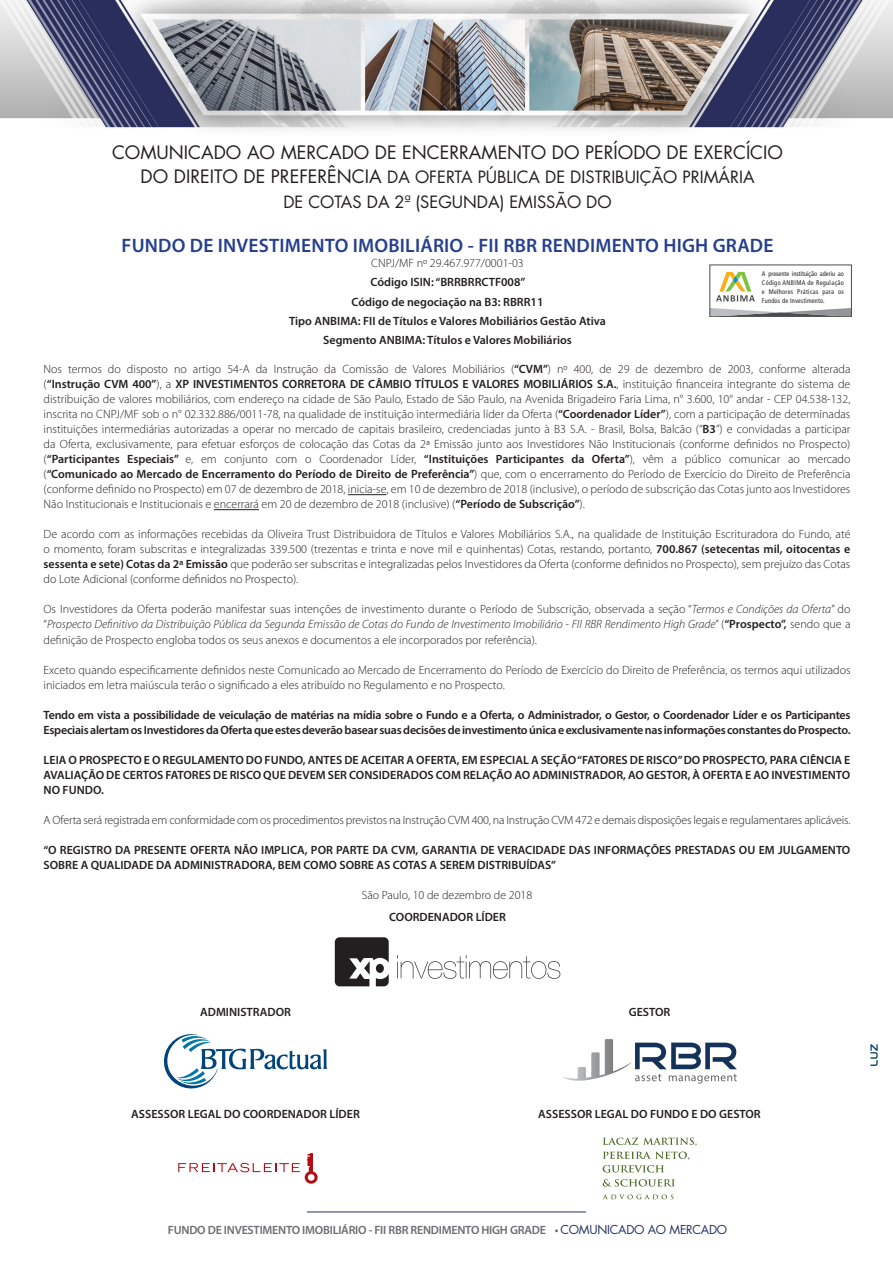
<style>
.page{position:relative;width:893px;height:1263px;background:#fff}
.page>*{position:absolute;margin:0;border:0;box-sizing:border-box;transform-origin:0 0}
.t1{font:600 19.5px "Myriad Pro";letter-spacing:.01em;color:#253f8e}
.Heading{font:18px "Futura";color:#231f20}
.Heading-2{font:16.5px/24.8px "Futura";color:#231f20;text-align:center}
.Body{font:300 12px/15px "Myriad Pro";color:#231f20;text-align:justify}
.Body-2{font:600 12px/15px "Myriad Pro";color:#231f20;text-align:justify}
.Body-3{font:600 12px/15px "Myriad Pro";letter-spacing:-.02em;color:#231f20}
.t2{font:600 12px "Myriad Pro";letter-spacing:-.02em;color:#6c6d70}
.t3{font:condensed 6.75px/8.9px "Frutiger";letter-spacing:.045em;color:#231f20;text-align:justify;scale:.95 1}
.s1{font-size:18px}
.s2{font-weight:600}
.s3{font-style:italic}
.s4{font-family:"Futura";font-weight:400;color:#253160}
</style>
<div class="page">
<img style="left:0;top:0;width:893px;height:1212px">
<hr style="left:307px;top:1212px;width:279px;height:1px;background:#253160">
<svg style="left:716px;top:272px;width:39px;height:30px"></svg>
<svg style="left:712px;top:308px;width:137px;height:7px"></svg>
<div style="left:710px;top:265px;width:141px;height:52px;border:1px solid #4b4c4d"></div>
<hr style="left:348px;top:494px;width:38px;height:1px;background:#231f20">
<hr style="left:214px;top:509px;width:45px;height:1px;background:#231f20">
<svg style="left:164px;top:1034px;width:163px;height:54px"></svg>
<svg style="left:562px;top:1039px;width:175px;height:44px"></svg>
<svg style="left:335px;top:937px;width:54px;height:49px"></svg>
<div style="left:376px;top:964px;width:8px;height:9px;background:#231f20;border-radius:50%"></div>
<svg style="left:397px;top:955px;width:163px;height:24px"></svg>
<svg style="left:178px;top:1153px;width:140px;height:31px"></svg>
<svg style="left:603px;top:1137px;width:94px;height:35px"></svg>
<svg style="left:603px;top:1179px;width:72px;height:7px"></svg>
<svg style="left:602px;top:1194px;width:71px;height:5px"></svg>
<svg style="left:870px;top:1044px;width:8px;height:22px"></svg>
<p class="Heading" style="left:112px;top:140px;width:672px">COMUNICADO AO MERCADO DE ENCERRAMENTO DO PERÍODO DE EXERCÍCIO</p>
<p class="Heading-2" style="left:141px;top:165px;width:615px"><span class="s1">DO DIREITO DE PREFERÊNCIA</span> DA OFERTA PÚBLICA DE DISTRIBUIÇÃO PRIMÁRIA<br>DE COTAS DA 2ª (SEGUNDA) EMISSÃO DO</p>
<p class="t1" style="left:122px;top:233px;width:653px">FUNDO DE INVESTIMENTO IMOBILIÁRIO - FII RBR RENDIMENTO HIGH GRADE</p>
<p class="Body" style="left:371px;top:256px;width:154px">CNPJ/MF nº 29.467.977/0001-03</p>
<p class="Body-2" style="left:371px;top:275px;width:156px">Código ISIN: “BRRBRRCTF008”</p>
<p class="Body-2" style="left:352px;top:294px;width:193px">Código de negociação na B3: RBRR11</p>
<p class="Body-2" style="left:289px;top:313px;width:318px">Tipo ANBIMA: FII de Títulos e Valores Mobiliários Gestão Ativa</p>
<p class="Body-2" style="left:323px;top:332px;width:250px">Segmento ANBIMA: Títulos e Valores Mobiliários</p>
<p class="t3" style="left:762px;top:269px;width:88px">A presente instituição aderiu ao Código ANBIMA de Regulação e Melhores Práticas para os Fundos de Investimento.</p>
<p class="Body" style="left:44px;top:362px;width:808px">Nos termos do disposto no artigo 54-A da Instrução da Comissão de Valores Mobiliários (<span class="s2">“CVM”</span>) nº 400, de 29 de dezembro de 2003, conforme alterada (<span class="s2">“Instrução CVM 400”</span>), a <span class="s2">XP INVESTIMENTOS CORRETORA DE CÂMBIO TÍTULOS E VALORES MOBILIÁRIOS S.A.</span>, instituição financeira integrante do sistema de distribuição de valores mobiliários, com endereço na cidade de São Paulo, Estado de São Paulo, na Avenida Brigadeiro Faria Lima, n° 3.600, 10° andar - CEP 04.538-132, inscrita no CNPJ/MF sob o n° 02.332.886/0011-78, na qualidade de instituição intermediária líder da Oferta (<span class="s2">“Coordenador Líder”</span>), com a participação de determinadas instituições intermediárias autorizadas a operar no mercado de capitais brasileiro, credenciadas junto à B3 S.A. - Brasil, Bolsa, Balcão (“<span class="s2">B3</span>”) e convidadas a participar da Oferta, exclusivamente, para efetuar esforços de colocação das Cotas da 2ª Emissão junto aos Investidores Não Institucionais (conforme definidos no Prospecto) (<span class="s2">“Participantes Especiais”</span> e, em conjunto com o Coordenador Líder, <span class="s2">“Instituições Participantes da Oferta”</span>), vêm a público comunicar ao mercado (<span class="s2">“Comunicado ao Mercado de Encerramento do Período de Direito de Preferência”</span>) que, com o encerramento do Período de Exercício do Direito de Preferência (conforme definido no Prospecto) em 07 de dezembro de 2018, inicia-se, em 10 de dezembro de 2018 (inclusive), o período de subscrição das Cotas junto aos Investidores Não Institucionais e Institucionais e encerrará em 20 de dezembro de 2018 (inclusive) (<span class="s2">“Período de Subscrição”</span>).</p>
<p class="Body" style="left:44px;top:527px;width:808px">De acordo com as informações recebidas da Oliveira Trust Distribuidora de Títulos e Valores Mobiliários S.A., na qualidade de Instituição Escrituradora do Fundo, até o momento, foram subscritas e integralizadas 339.500 (trezentas e trinta e nove mil e quinhentas) Cotas, restando, portanto, <span class="s2">700.867 (setecentas mil, oitocentas e sessenta e sete) Cotas da 2ª Emissão</span> que poderão ser subscritas e integralizadas pelos Investidores da Oferta (conforme definidos no Prospecto), sem prejuízo das Cotas do Lote Adicional (conforme definidos no Prospecto).</p>
<p class="Body" style="left:44px;top:602px;width:808px">Os Investidores da Oferta poderão manifestar suas intenções de investimento durante o Período de Subscrição, observada a seção “<span class="s3">Termos e Condições da Oferta</span>” do “<span class="s3">Prospecto Definitivo da Distribuição Pública da Segunda Emissão de Cotas do Fundo de Investimento Imobiliário - FII RBR Rendimento High Grade</span>” (<span class="s2">“Prospecto”,</span> sendo que a definição de Prospecto engloba todos os seus anexos e documentos a ele incorporados por referência).</p>
<p class="Body" style="left:44px;top:662px;width:808px">Exceto quando especificamente definidos neste Comunicado ao Mercado de Encerramento do Período de Exercício do Direito de Preferência, os termos aqui utilizados iniciados em letra maiúscula terão o significado a eles atribuído no Regulamento e no Prospecto.</p>
<p class="Body-3" style="left:44px;top:707px;width:808px">Tendo em vista a possibilidade de veiculação de matérias na mídia sobre o Fundo e a Oferta, o Administrador, o Gestor, o Coordenador Líder e os Participantes<br>Especiais alertam os Investidores da Oferta que estes deverão basear suas decisões de investimento única e exclusivamente nas informações constantes do Prospecto.</p>
<p class="Body-2" style="left:44px;top:752px;width:808px">LEIA O PROSPECTO E O REGULAMENTO DO FUNDO, ANTES DE ACEITAR A OFERTA, EM ESPECIAL A SEÇÃO “FATORES DE RISCO” DO PROSPECTO, PARA CIÊNCIA E AVALIAÇÃO DE CERTOS FATORES DE RISCO QUE DEVEM SER CONSIDERADOS COM RELAÇÃO AO ADMINISTRADOR, AO GESTOR, À OFERTA E AO INVESTIMENTO NO FUNDO.</p>
<p class="Body" style="left:44px;top:812px;width:808px">A Oferta será registrada em conformidade com os procedimentos previstos na Instrução CVM 400, na Instrução CVM 472 e demais disposições legais e regulamentares aplicáveis.</p>
<p class="Body-2" style="left:44px;top:842px;width:808px">“O REGISTRO DA PRESENTE OFERTA NÃO IMPLICA, POR PARTE DA CVM, GARANTIA DE VERACIDADE DAS INFORMAÇÕES PRESTADAS OU EM JULGAMENTO<br>SOBRE A QUALIDADE DA ADMINISTRADORA, BEM COMO SOBRE AS COTAS A SEREM DISTRIBUÍDAS”</p>
<p class="Body" style="left:362px;top:887px;width:172px">São Paulo, 10 de dezembro de 2018</p>
<p class="Body-2" style="left:389px;top:909px;width:118px">COORDENADOR LÍDER</p>
<p class="Body-2" style="left:200px;top:1004px;width:92px">ADMINISTRADOR</p>
<p class="Body-2" style="left:629px;top:1004px;width:43px">GESTOR</p>
<p class="Body-2" style="left:131px;top:1106px;width:230px">ASSESSOR LEGAL DO COORDENADOR LÍDER</p>
<p class="Body-2" style="left:538px;top:1106px;width:224px">ASSESSOR LEGAL DO FUNDO E DO GESTOR</p>
<p class="t2" style="left:168px;top:1222px;width:561px">FUNDO DE INVESTIMENTO IMOBILIÁRIO - FII RBR RENDIMENTO HIGH GRADE • <span class="s4">COMUNICADO AO MERCADO</span></p>
</div>
